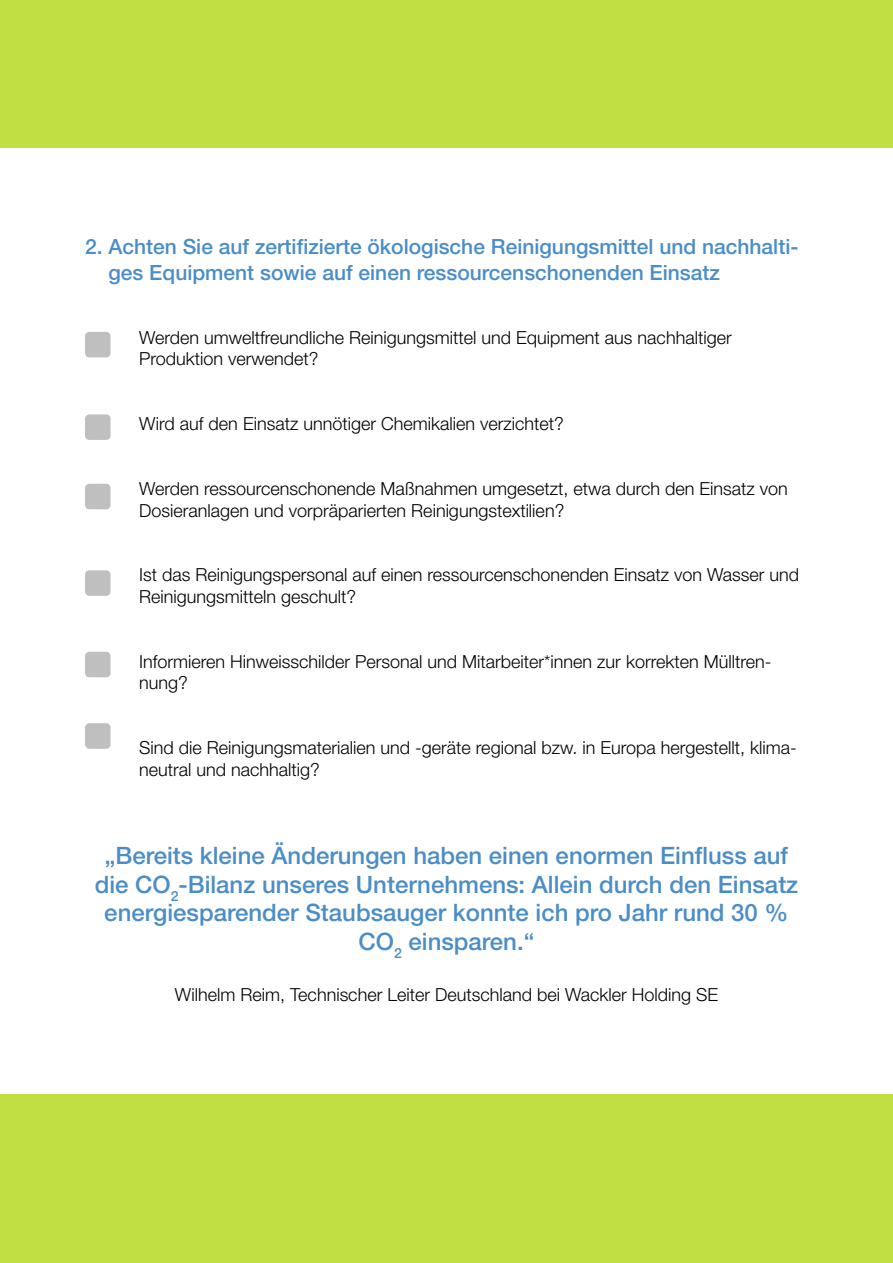
<style>
.page{position:relative;width:893px;height:1263px;background:#c1de43}
.page>*{position:absolute;margin:0;border:0;box-sizing:border-box;transform-origin:0 0}
.t1{font:500 24px/28.8px "Helvetica Neue LT Std";color:#4b8dc7;text-align:center}
.t2{font:500 21px/25.2px "Helvetica Neue LT Std";color:#4b8dc7}
.t3{font:300 18px/21.6px "Helvetica Neue LT Std";color:#000}
</style>
<div class="page">
<div style="left:0;top:148px;width:893px;height:945px;background:#fff"></div>
<div style="left:85px;top:332px;width:26px;height:25px;background:#bfbfbf;border-radius:4px"></div>
<div style="left:85px;top:570px;width:26px;height:26px;background:#bfbfbf;border-radius:4px"></div>
<div style="left:85px;top:414px;width:26px;height:26px;background:#bfbfbf;border-radius:4px"></div>
<div style="left:85px;top:652px;width:26px;height:25px;background:#bfbfbf;border-radius:4px"></div>
<div style="left:85px;top:484px;width:26px;height:25px;background:#bfbfbf;border-radius:4px"></div>
<div style="left:85px;top:723px;width:26px;height:26px;background:#bfbfbf;border-radius:4px"></div>
<p class="t2" style="left:108px;top:234px;width:692px;text-indent:-23px">2. Achten Sie auf zertifizierte ökologische Reinigungsmittel und nachhalti&shy;ges Equipment sowie auf einen ressourcenschonenden Einsatz</p>
<p class="t3" style="left:139px;top:326px;width:594px">Werden umweltfreundliche Reinigungsmittel und Equipment aus nachhaltiger<br>Produktion verwendet?</p>
<p class="t3" style="left:139px;top:412px;width:426px">Wird auf den Einsatz unnötiger Chemikalien verzichtet?</p>
<p class="t3" style="left:139px;top:477px;width:650px">Werden ressourcenschonende Maßnahmen umgesetzt, etwa durch den Einsatz von<br>Dosieranlagen und vorpräparierten Reinigungstextilien?</p>
<p class="t3" style="left:139px;top:564px;width:661px">Ist das Reinigungspersonal auf einen ressourcenschonenden Einsatz von Wasser und<br>Reinigungsmitteln geschult?</p>
<p class="t3" style="left:139px;top:650px;width:634px">Informieren Hinweisschilder Personal und Mitarbeiter*innen zur korrekten Mülltren&shy;nung?</p>
<p class="t3" style="left:139px;top:736px;width:659px">Sind die Reinigungsmaterialien und -geräte regional bzw. in Europa hergestellt, klima&shy;neutral und nachhaltig?</p>
<h1 class="t1" style="left:95px;top:840px;width:705px">„Bereits kleine Änderungen haben einen enormen Einfluss auf die CO<sub>2</sub>-Bilanz unseres Unternehmens: Allein durch den Einsatz energiesparender Staubsauger konnte ich pro Jahr rund 30 % CO<sub>2</sub> einsparen.“</h1>
<p class="t3" style="left:175px;top:983px;width:545px">Wilhelm Reim, Technischer Leiter Deutschland bei Wackler Holding SE</p>
</div>
